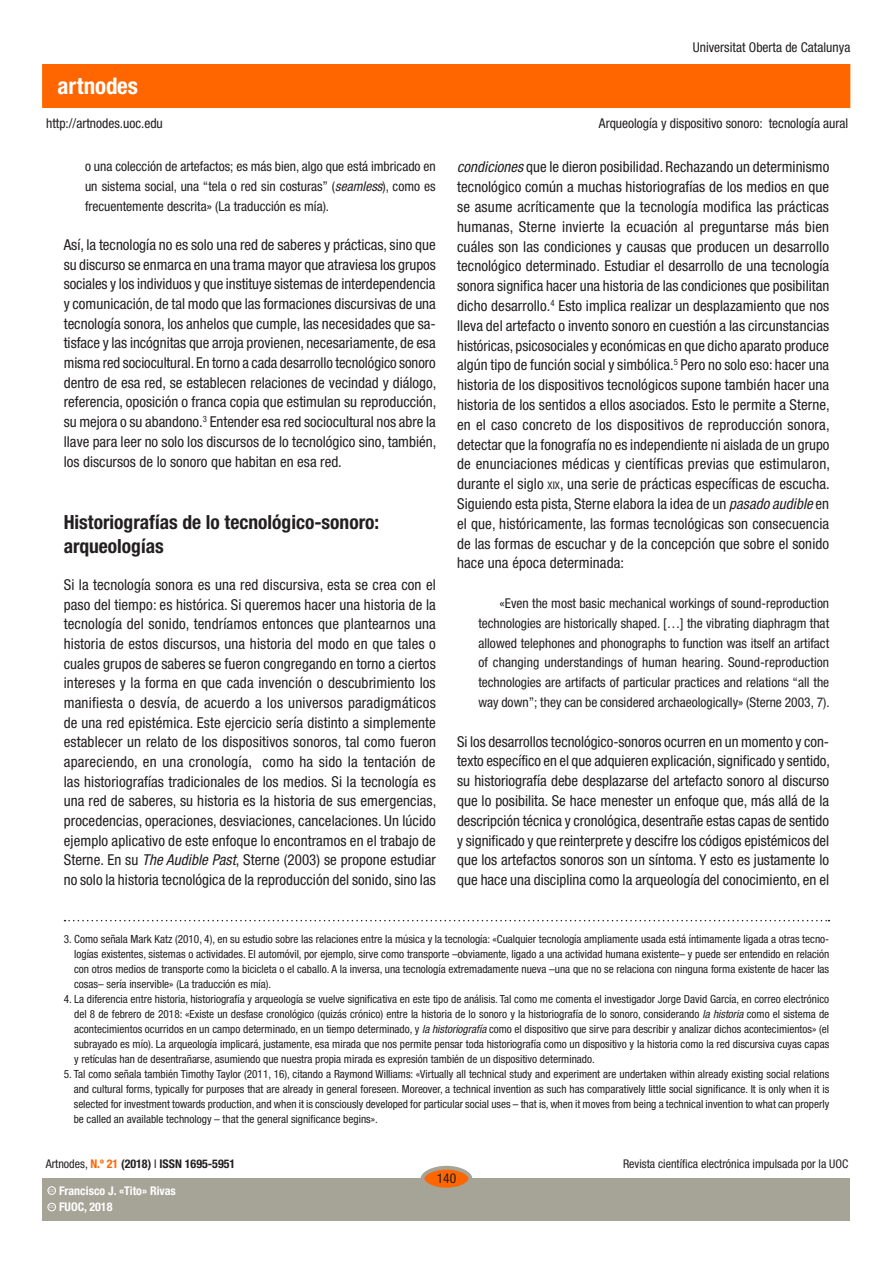
<style>
.page{position:relative;width:893px;height:1263px;background:#fff}
.page>*{position:absolute;margin:0;border:0;box-sizing:border-box;transform-origin:0 0}
.t1{font:700 condensed 22.95px "Helvetica Neue LT Std";color:#fff}
.SUBTITOLS{font:700 condensed 19.5px/24.2px "Helvetica Neue LT Std";color:#231f20}
.text_general_primerp{font:condensed 15px/19.8px "Helvetica Neue LT Std";color:#231f20;text-align:justify}
.TEXTCITAT{font:condensed 13.5px/19.8px "Helvetica Neue LT Std";color:#231f20;text-align:justify}
.t2{font:condensed 12px "Helvetica Neue LT Std";color:#231f20}
.t3{font:700 condensed 12px "Helvetica Neue LT Std";color:#231f20}
.t4{font:700 condensed 12px "Helvetica Neue LT Std";color:#fff}
._05_NOTASRESTO{font:condensed 11.25px/15px "Helvetica Neue LT Std";color:#231f20;text-align:justify}
._04_NOTAS1{font:condensed 11.25px/15px "Helvetica Neue LT Std";color:#231f20;text-align:justify}
.t5{font:600 3.9px "Adobe Caslon Pro";color:#fff}
.s1{font-style:italic}
.s2{font-size:10.5px}
.s3{font-weight:400}
.s4{color:#f60}
</style>
<div class="page">
<div style="left:43px;top:65px;width:807px;height:42px;background:#f60"></div>
<div style="left:43px;top:1178px;width:807px;height:42px;background:#a6a397"></div>
<div style="left:422px;top:1168px;width:48px;height:21px;background:#f60;border-radius:50%"></div>
<div style="left:421px;top:1166px;width:51px;height:25px;border:4px solid #a6a397;border-radius:50%"></div>
<div style="left:48px;top:1203px;width:8px;height:8px;border:1px solid #fff;border-radius:50%"></div>
<div style="left:48px;top:1186px;width:8px;height:8px;border:1px solid #fff;border-radius:50%"></div>
<svg style="left:65px;top:920px;width:764px;height:1px"></svg>
<h1 class="t1" style="left:58px;top:72px;width:82px">artnodes</h1>
<p class="TEXTCITAT" style="left:46px;top:113px;width:118px">http://artnodes.uoc.edu</p>
<p class="TEXTCITAT" style="left:85px;top:157px;width:352px">o una colección de artefactos; es más bien, algo que está imbricado en un sistema social, una “tela o red sin costuras” (<span class="s1">seamless</span>), como es frecuentemente descrita» (La traducción es mía).</p>
<p class="text_general_primerp" style="left:64px;top:235px;width:374px">Así, la tecnología no es solo una red de saberes y prácticas, sino que su discurso se enmarca en una trama mayor que atraviesa los grupos sociales y los individuos y que instituye sistemas de interdependencia y comunicación, de tal modo que las formaciones discursivas de una tecnología sonora, los anhelos que cumple, las necesidades que sa&shy;tisface y las incógnitas que arroja provienen, necesariamente, de esa misma red sociocultural. En torno a cada desarrollo tecnológico sonoro dentro de esa red, se establecen relaciones de vecindad y diálogo, referencia, oposición o franca copia que estimulan su reproducción, su mejora o su abandono.<sup>3</sup> Entender esa red sociocultural nos abre la llave para leer no solo los discursos de lo tecnológico sino, también, los discursos de lo sonoro que habitan en esa red.</p>
<p class="SUBTITOLS" style="left:64px;top:510px;width:317px">Historiografías de lo tecnológico-sonoro: arqueologías</p>
<p class="text_general_primerp" style="left:64px;top:575px;width:374px">Si la tecnología sonora es una red discursiva, esta se crea con el paso del tiempo: es histórica. Si queremos hacer una historia de la tecnología del sonido, tendríamos entonces que plantearnos una historia de estos discursos, una historia del modo en que tales o cuales grupos de saberes se fueron congregando en torno a ciertos intereses y la forma en que cada invención o descubrimiento los manifiesta o desvía, de acuerdo a los universos paradigmáticos de una red epistémica. Este ejercicio sería distinto a simplemente establecer un relato de los dispositivos sonoros, tal como fueron apareciendo, en una cronología, como ha sido la tentación de las historiografías tradicionales de los medios. Si la tecnología es una red de saberes, su historia es la historia de sus emergencias, procedencias, operaciones, desviaciones, cancelaciones. Un lúcido ejemplo aplicativo de este enfoque lo encontramos en el trabajo de Sterne. En su <span class="s1">The Audible Past</span>, Sterne (2003) se propone estudiar no solo la historia tecnológica de la reproducción del sonido, sino las</p>
<p class="TEXTCITAT" style="left:693px;top:37px;width:159px">Universitat Oberta de Catalunya</p>
<p class="TEXTCITAT" style="left:599px;top:113px;width:251px">Arqueología y dispositivo sonoro: tecnología aural</p>
<p class="text_general_primerp" style="left:457px;top:157px;width:374px"><span class="s1">condiciones</span> que le dieron posibilidad. Rechazando un determinismo tecnológico común a muchas historiografías de los medios en que se asume acríticamente que la tecnología modifica las prácticas humanas, Sterne invierte la ecuación al preguntarse más bien cuáles son las condiciones y causas que producen un desarrollo tecnológico determinado. Estudiar el desarrollo de una tecnología sonora significa hacer una historia de las condiciones que posibilitan dicho desarrollo.<sup>4</sup> Esto implica realizar un desplazamiento que nos lleva del artefacto o invento sonoro en cuestión a las circunstancias históricas, psicosociales y económicas en que dicho aparato produce algún tipo de función social y simbólica.<sup>5</sup> Pero no solo eso: hacer una historia de los dispositivos tecnológicos supone también hacer una historia de los sentidos a ellos asociados. Esto le permite a Sterne, en el caso concreto de los dispositivos de reproducción sonora, detectar que la fonografía no es independiente ni aislada de un grupo de enunciaciones médicas y científicas previas que estimularon, durante el siglo <span class="s2">xix</span>, una serie de prácticas específicas de escucha.<br>Siguiendo esta pista, Sterne elabora la idea de un <span class="s1">pasado audible</span> en el que, históricamente, las formas tecnológicas son consecuencia de las formas de escuchar y de la concepción que sobre el sonido hace una época determinada:</p>
<p class="TEXTCITAT" style="left:478px;top:593px;width:353px;text-indent:21px">«Even the most basic mechanical workings of sound-reproduction technologies are historically shaped. […] the vibrating diaphragm that allowed telephones and phonographs to function was itself an artifact of changing understandings of human hearing. Sound-reproduction technologies are artifacts of particular practices and relations “all the way down”; they can be considered archaeologically» (Sterne 2003, 7).</p>
<p class="text_general_primerp" style="left:457px;top:731px;width:374px">Si los desarrollos tecnológico-sonoros ocurren en un momento y con&shy;texto específico en el que adquieren explicación, significado y sentido, su historiografía debe desplazarse del artefacto sonoro al discurso que lo posibilita. Se hace menester un enfoque que, más allá de la descripción técnica y cronológica, desentrañe estas capas de sentido y significado y que reinterprete y descifre los códigos epistémicos del que los artefactos sonoros son un síntoma. Y esto es justamente lo que hace una disciplina como la arqueología del conocimiento, en el</p>
<p class="_04_NOTAS1" style="left:74px;top:931px;width:757px;text-indent:-10px">3. Como señala Mark Katz (2010, 4), en su estudio sobre las relaciones entre la música y la tecnología: «Cualquier tecnología ampliamente usada está íntimamente ligada a otras tecno&shy;logías existentes, sistemas o actividades. El automóvil, por ejemplo, sirve como transporte –obviamente, ligado a una actividad humana existente– y puede ser entendido en relación con otros medios de transporte como la bicicleta o el caballo. A la inversa, una tecnología extremadamente nueva –una que no se relaciona con ninguna forma existente de hacer las cosas– sería inservible» (La traducción es mía).</p>
<p class="_05_NOTASRESTO" style="left:74px;top:991px;width:757px;text-indent:-10px">4. La diferencia entre historia, historiografía y arqueología se vuelve significativa en este tipo de análisis. Tal como me comenta el investigador Jorge David García, en correo electrónico del 8 de febrero de 2018: «Existe un desfase cronológico (quizás crónico) entre la historia de lo sonoro y la historiografía de lo sonoro, considerando <span class="s1">la historia</span> como el sistema de acontecimientos ocurridos en un campo determinado, en un tiempo determinado, y <span class="s1">la historiografía</span> como el dispositivo que sirve para describir y analizar dichos acontecimientos» (el subrayado es mío). La arqueología implicará, justamente, esa mirada que nos permite pensar toda historiografía como un dispositivo y la historia como la red discursiva cuyas capas y retículas han de desentrañarse, asumiendo que nuestra propia mirada es expresión también de un dispositivo determinado.</p>
<p class="_05_NOTASRESTO" style="left:74px;top:1066px;width:757px;text-indent:-10px">5. Tal como señala también Timothy Taylor (2011, 16), citando a Raymond Williams: «Virtually all technical study and experiment are undertaken within already existing social relations and cultural forms, typically for purposes that are already in general foreseen. Moreover, a technical invention as such has comparatively little social significance. It is only when it is selected for investment towards production, and when it is consciously developed for particular social uses – that is, when it moves from being a technical invention to what can properly be called an available technology – that the general significance begins».</p>
<p class="t3" style="left:46px;top:1157px;width:191px"><span class="s3">Artnodes,</span> <span class="s4">N.º 21</span> (2018) <span class="s3">I</span> ISSN 1695-5951</p>
<p class="t5" style="left:49px;top:1205px;width:7px">CC</p>
<p class="t4" style="left:59px;top:1200px;width:55px">FUOC, 2018</p>
<p class="t4" style="left:59px;top:1183px;width:118px">Francisco J. «Tito» Rivas</p>
<p class="t5" style="left:49px;top:1188px;width:7px">CC</p>
<p class="TEXTCITAT" style="left:437px;top:1169px;width:21px">140</p>
<p class="t2" style="left:623px;top:1157px;width:227px">Revista científica electrónica impulsada por la UOC</p>
</div>
